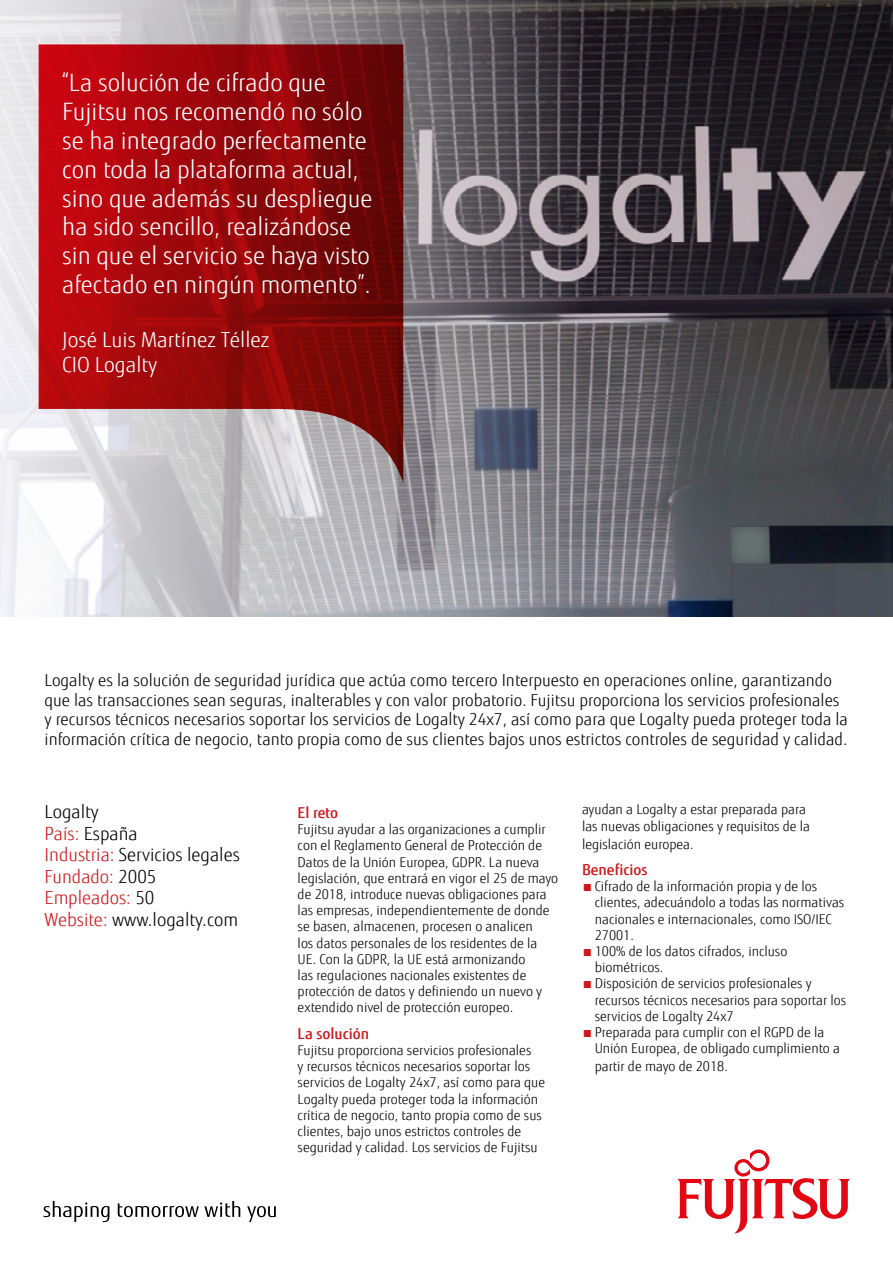
<style>
.page{position:relative;width:893px;height:1263px;background:#fff}
.page>*{position:absolute;margin:0;border:0;box-sizing:border-box;transform-origin:0 0}
.t1{font:300 24px/28.8px "Fujitsu Sans";color:#fff}
.t2{font:300 20.85px/25px "Fujitsu Sans";color:#fff}
.t3{font:300 18px/21.6px "Fujitsu Sans";color:#000}
.t4{font:300 16.5px/19.8px "Fujitsu Sans";color:#000}
.t5{font:500 15px "Fujitsu Sans";color:#cd171a}
.t6{font:300 13.5px/16.2px "Fujitsu Sans";color:#000}
.s1{color:#cd171a}
</style>
<div class="page">
<img style="left:582px;top:0;width:311px;height:617px">
<svg style="left:0;top:0;width:582px;height:617px;background:#9d9ba0"></svg>
<svg style="left:39px;top:44px;width:364px;height:439px;background:#a0272a"></svg>
<svg style="left:677px;top:1149px;width:173px;height:85px"></svg>
<svg style="left:43px;top:1201px;width:66px;height:21px"></svg>
<svg style="left:118px;top:1201px;width:122px;height:16px"></svg>
<svg style="left:247px;top:1206px;width:29px;height:16px"></svg>
<p class="t1" style="left:62px;top:69px;width:312px">“La solución de cifrado que<br>Fujitsu nos recomendó no sólo se ha integrado perfectamente con toda la plataforma actual, sino que además su despliegue ha sido sencillo, realizándose sin que el servicio se haya visto afectado en ningún momento”.</p>
<h2 class="t2" style="left:62px;top:327px;width:209px">José Luis Martínez Téllez<br>CIO Logalty</h2>
<p class="t4" style="left:45px;top:670px;width:805px">Logalty es la solución de seguridad jurídica que actúa como tercero Interpuesto en operaciones online, garantizando que las transacciones sean seguras, inalterables y con valor probatorio. Fujitsu proporciona los servicios profesionales y recursos técnicos necesarios soportar los servicios de Logalty 24x7, así como para que Logalty pueda proteger toda la información crítica de negocio, tanto propia como de sus clientes bajos unos estrictos controles de seguridad y calidad.</p>
<h3 class="t3" style="left:45px;top:801px;width:197px">Logalty<br><span class="s1">País:</span> España<br><span class="s1">Industria:</span> Servicios legales<br><span class="s1">Fundado:</span> 2005<br><span class="s1">Empleados:</span> 50<br><span class="s1">Website:</span> www.logalty.com</h3>
<p class="t5" style="left:298px;top:803px;width:42px">El reto</p>
<p class="t6" style="left:298px;top:821px;width:262px">Fujitsu ayudar a las organizaciones a cumplir con el Reglamento General de Protección de Datos de la Unión Europea, GDPR. La nueva legislación, que entrará en vigor el 25 de mayo de 2018, introduce nuevas obligaciones para las empresas, independientemente de donde se basen, almacenen, procesen o analicen<br>los datos personales de los residentes de la UE. Con la GDPR, la UE está armonizando<br>las regulaciones nacionales existentes de protección de datos y definiendo un nuevo y extendido nivel de protección europeo.</p>
<p class="t5" style="left:298px;top:1024px;width:73px">La solución</p>
<p class="t6" style="left:298px;top:1042px;width:249px">Fujitsu proporciona servicios profesionales<br>y recursos técnicos necesarios soportar los servicios de Logalty 24x7, así como para que Logalty pueda proteger toda la información crítica de negocio, tanto propia como de sus clientes, bajo unos estrictos controles de seguridad y calidad. Los servicios de Fujitsu</p>
<p class="t6" style="left:582px;top:802px;width:230px">ayudan a Logalty a estar preparada para las nuevas obligaciones y requisitos de la</p>
<p class="t6" style="left:582px;top:836px;width:113px">legislación europea.</p>
<p class="t5" style="left:582px;top:860px;width:67px">Beneficios</p>
<p class="t6" style="left:595px;top:878px;width:251px;text-indent:-13px"><span class="s1">■</span>Cifrado de la información propia y de los clientes, adecuándolo a todas las normativas nacionales e internacionales, como ISO/IEC 27001.</p>
<p class="t6" style="left:595px;top:943px;width:194px;text-indent:-13px"><span class="s1">■</span>100% de los datos cifrados, incluso biométricos.</p>
<p class="t6" style="left:595px;top:976px;width:253px;text-indent:-13px"><span class="s1">■</span>Disposición de servicios profesionales y recursos técnicos necesarios para soportar los servicios de Logalty 24x7</p>
<p class="t6" style="left:595px;top:1024px;width:247px;text-indent:-13px"><span class="s1">■</span>Preparada para cumplir con el RGPD de la<br>Unión Europea, de obligado cumplimiento a</p>
<p class="t6" style="left:595px;top:1058px;width:135px">partir de mayo de 2018.</p>
</div>
